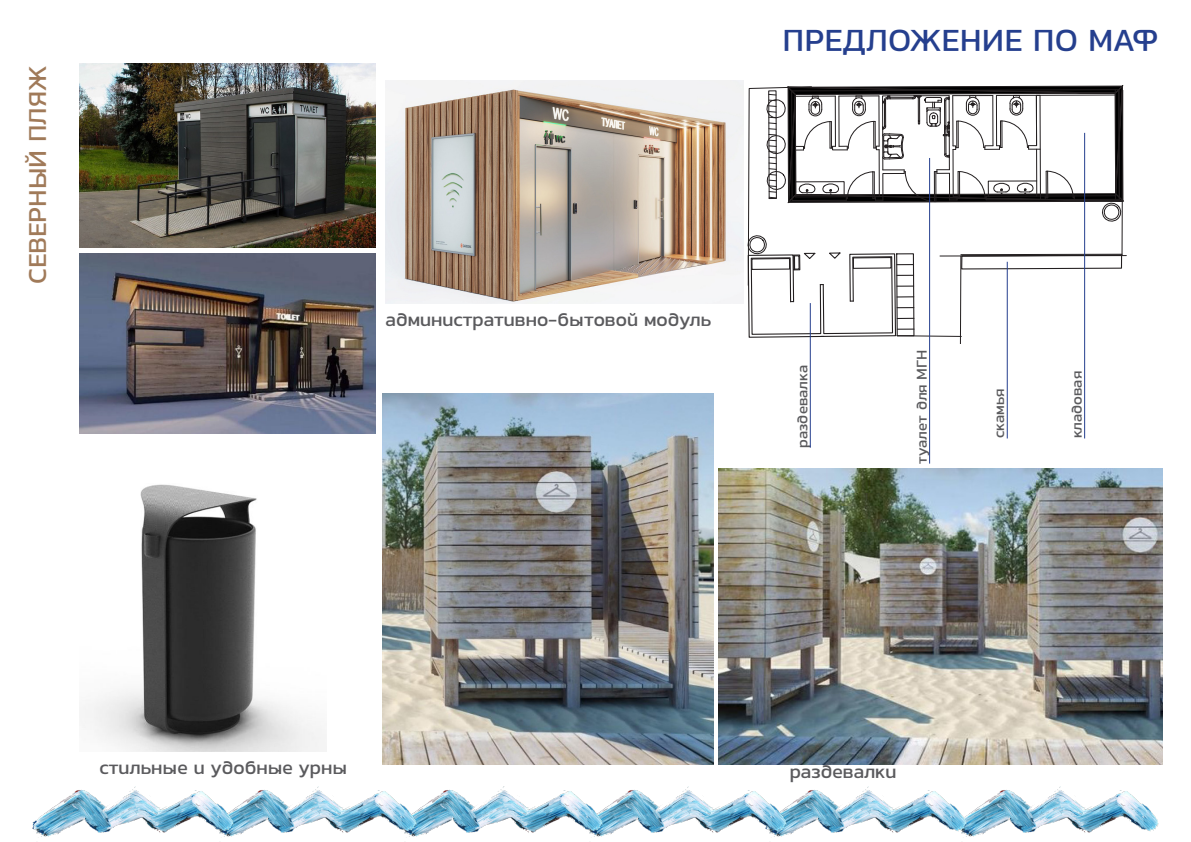
<style>
.page{position:relative;width:1191px;height:842px;background:#fff}
.page>*{position:absolute;margin:0;border:0;box-sizing:border-box;transform-origin:0 0}
.t1{font:30px "Kanit Cyrillic";color:#253f8e}
.t2{font:24px "Kanit Cyrillic";letter-spacing:-.005em;color:#a07a59}
.t3{font:18px "Kanit Cyrillic";color:#5a5a5d}
.t4{font:14px "Kanit Cyrillic";color:#5a5a5d}
</style>
<div class="page">
<img style="left:718px;top:469px;width:444px;height:296px">
<svg style="left:747px;top:86px;width:379px;height:257px"></svg>
<img style="left:79px;top:253px;width:296px;height:181px">
<img style="left:386px;top:80px;width:358px;height:223px">
<img style="left:79px;top:64px;width:296px;height:184px">
<img style="left:83px;top:484px;width:244px;height:267px">
<img style="left:966px;top:786px;width:192px;height:51px">
<img style="left:786px;top:786px;width:180px;height:49px">
<img style="left:602px;top:786px;width:184px;height:51px">
<img style="left:416px;top:786px;width:186px;height:51px">
<img style="left:234px;top:786px;width:182px;height:51px">
<img style="left:32px;top:786px;width:202px;height:51px">
<img style="left:383px;top:393px;width:331px;height:372px">
<hr style="left:1006px;top:262px;width:1px;height:176px;background:#253f8e">
<hr style="left:809px;top:303px;width:1px;height:145px;background:#253f8e">
<hr style="left:929px;top:158px;width:1px;height:306px;background:#253f8e">
<hr style="left:1084px;top:133px;width:1px;height:305px;background:#253f8e">
<p class="t2" style="left:25px;top:284px;width:220px;rotate:-90deg">СЕВЕРНЫЙ ПЛЯЖ</p>
<p class="t1" style="left:782px;top:25px;width:377px">ПРЕДЛОЖЕНИЕ ПО МАФ</p>
<p class="t3" style="left:386px;top:310px;width:327px">административно-бытовой модуль</p>
<p class="t4" style="left:795px;top:448px;width:84px;rotate:-90deg">раздевалка</p>
<p class="t4" style="left:914px;top:464px;width:116px;rotate:-90deg">туалет для МГН</p>
<p class="t4" style="left:992px;top:438px;width:51px;rotate:-90deg">скамья</p>
<p class="t4" style="left:1069px;top:438px;width:69px;rotate:-90deg">кладовая</p>
<p class="t3" style="left:99px;top:759px;width:249px">стильные и удобные урны</p>
<p class="t3" style="left:789px;top:763px;width:108px">раздевалки</p>
</div>
